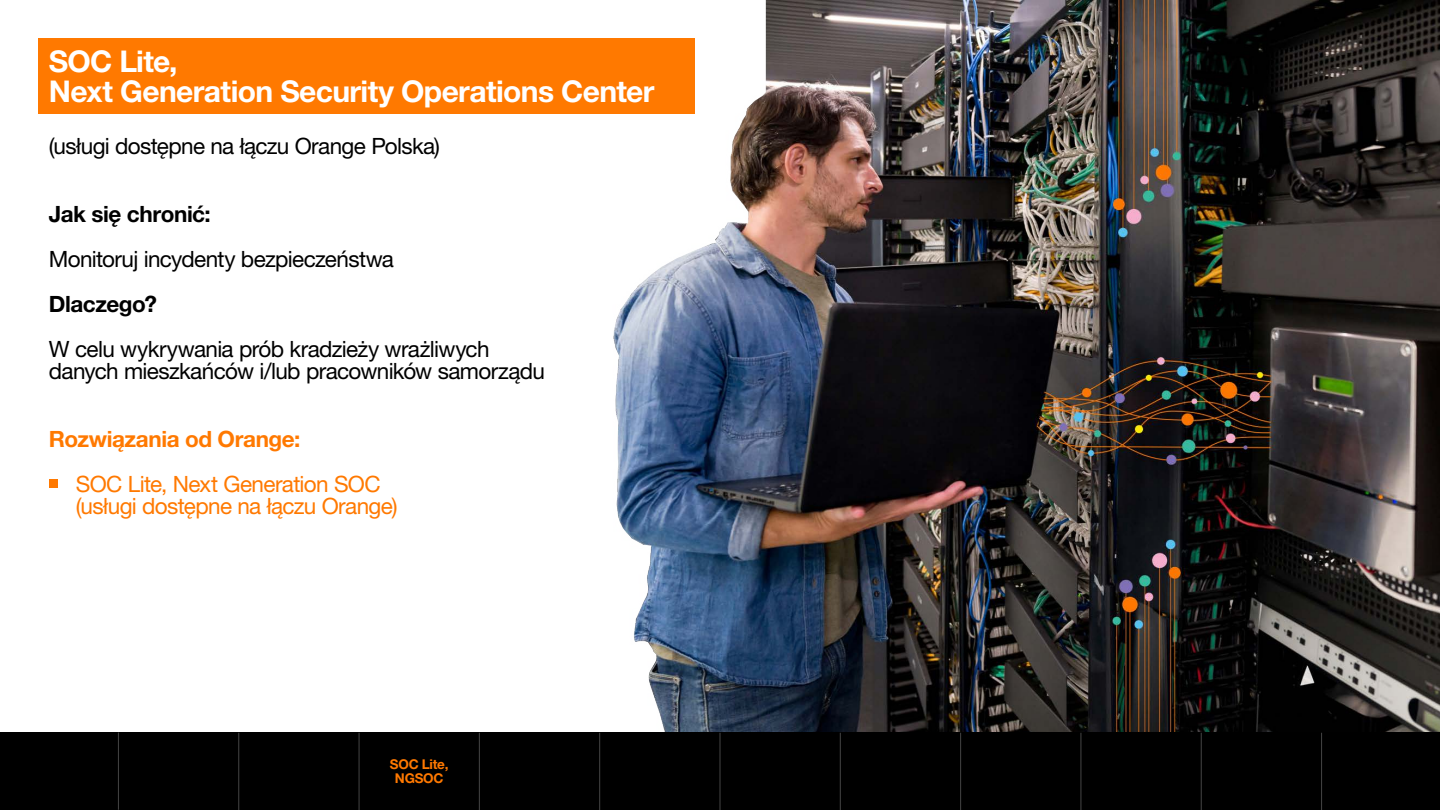
<style>
.page{position:relative;width:1440px;height:810px;background:#fff}
.page>*{position:absolute;margin:0;border:0;box-sizing:border-box;transform-origin:0 0}
.t1{font:700 30px/30px "Helvetica Neue LT Pro";letter-spacing:-.02em;color:#fff}
.t2{font:22.5px/22.5px "Helvetica Neue LT Pro";letter-spacing:-.03em;color:#000}
.t3{font:22.5px/22.5px "Helvetica Neue LT Pro";letter-spacing:-.03em;color:#ff7900}
.t4{font:700 22.5px "Helvetica Neue LT Pro";letter-spacing:-.02em;color:#000}
.t5{font:700 22.5px "Helvetica Neue LT Pro";letter-spacing:-.02em;color:#ff7900}
.t6{font:700 13.5px/13.5px "Helvetica Neue LT Pro";letter-spacing:-.02em;color:#ff7900;text-align:center}
</style>
<div class="page">
<img style="left:552px;top:0;width:888px;height:733px">
<div style="left:38px;top:38px;width:656px;height:76px;background:#ff7900"></div>
<div style="left:49px;top:480px;width:8px;height:8px;background:#ff7900"></div>
<div style="left:0;top:733px;width:1440px;height:77px;background:#000"></div>
<hr style="left:118px;top:733px;width:1px;height:77px;background:#fff">
<hr style="left:238px;top:733px;width:1px;height:77px;background:#fff">
<hr style="left:359px;top:733px;width:1px;height:77px;background:#fff">
<hr style="left:479px;top:733px;width:1px;height:77px;background:#fff">
<hr style="left:599px;top:733px;width:1px;height:77px;background:#fff">
<hr style="left:719px;top:733px;width:2px;height:77px;background:#fff">
<hr style="left:840px;top:733px;width:1px;height:77px;background:#fff">
<hr style="left:960px;top:733px;width:1px;height:77px;background:#fff">
<hr style="left:1080px;top:733px;width:1px;height:77px;background:#fff">
<hr style="left:1201px;top:733px;width:1px;height:77px;background:#fff">
<hr style="left:1321px;top:733px;width:1px;height:77px;background:#fff">
<h1 class="t1" style="left:49px;top:45px;width:607px">SOC Lite,<br>Next Generation Security Operations Center</h1>
<p class="t2" style="left:49px;top:135px;width:393px">(usługi dostępne na łączu Orange Polska)</p>
<p class="t4" style="left:49px;top:200px;width:163px">Jak się chronić:</p>
<p class="t2" style="left:49px;top:247px;width:347px">Monitoruj incydenty bezpieczeństwa</p>
<p class="t4" style="left:49px;top:290px;width:109px">Dlaczego?</p>
<p class="t2" style="left:49px;top:337px;width:498px">W celu wykrywania prób kradzieży wrażliwych danych mieszkańców i/lub pracowników samorządu</p>
<p class="t5" style="left:49px;top:425px;width:253px">Rozwiązania od Orange:</p>
<p class="t3" style="left:76px;top:472px;width:323px">SOC Lite, Next Generation SOC (usługi dostępne na łączu Orange)</p>
<p class="t6" style="left:390px;top:758px;width:60px">SOC Lite,<br>NGSOC</p>
</div>
